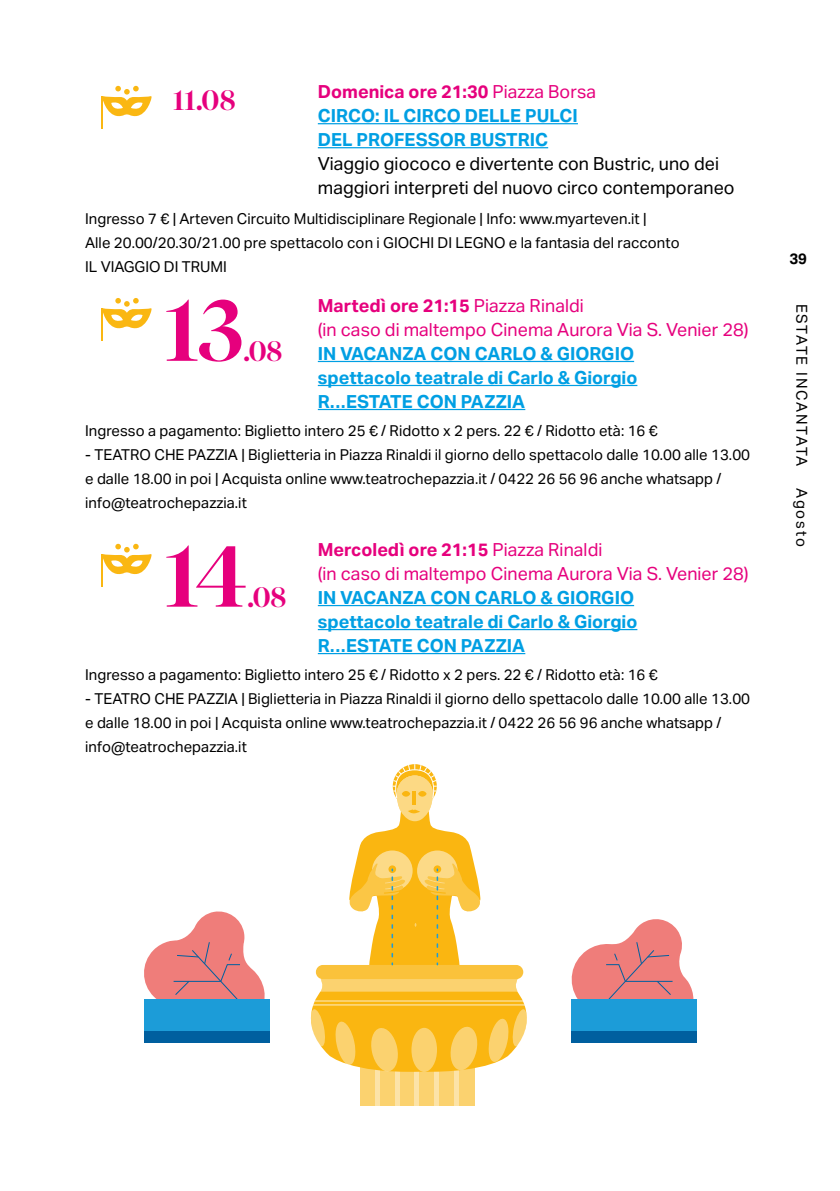
<style>
.page{position:relative;width:840px;height:1191px;background:#fff}
.page>*{position:absolute;margin:0;border:0;box-sizing:border-box;transform-origin:0 0}
.t1{font:500 86px "Tiempos Fine Test";color:#e6007d}
.t2{font:500 28px "Tiempos Fine Test";letter-spacing:.005em;color:#e6007d}
.t3{font:700 18px/24px "Aktiv Grotesk";color:#009fe3}
.t4{font:18px/24px "Aktiv Grotesk";color:#e6007d}
.t5{font:18px/24px "Aktiv Grotesk";color:#000}
.t6{font:15px/24px "Aktiv Grotesk";color:#000}
.t7{font:15px "Aktiv Grotesk";letter-spacing:.105em;color:#000}
.t8{font:700 15px "Aktiv Grotesk";color:#000}
.s1{color:#e6007d}
.s2{font-weight:400;color:#e6007d}
.s3{font-weight:700}
</style>
<div class="page">
<div style="left:360px;top:1067px;width:114px;height:39px;background:#fbd26f"></div>
<hr style="left:375px;top:1067px;width:4px;height:39px;background:#fce3a8">
<hr style="left:395px;top:1067px;width:4px;height:39px;background:#fce3a8">
<hr style="left:414px;top:1067px;width:4px;height:39px;background:#fce3a8">
<hr style="left:434px;top:1067px;width:4px;height:39px;background:#fce3a8">
<hr style="left:454px;top:1067px;width:4px;height:39px;background:#fce3a8">
<svg style="left:310px;top:979px;width:217px;height:94px;background:#fac950"></svg>
<hr style="left:314px;top:1000px;width:209px;height:1px;background:#fff">
<hr style="left:311px;top:1004px;width:214px;height:1px;background:#fff">
<div style="left:316px;top:965px;width:207px;height:14px;background:#fac23b;border-radius:7px"></div>
<svg style="left:571px;top:919px;width:122px;height:80px"></svg>
<svg style="left:144px;top:911px;width:121px;height:88px"></svg>
<div style="left:571px;top:999px;width:125px;height:44px;background:#1c9cd8"></div>
<div style="left:144px;top:999px;width:125px;height:44px;background:#1c9cd8"></div>
<div style="left:571px;top:1031px;width:125px;height:12px;background:#005f9f"></div>
<div style="left:144px;top:1031px;width:125px;height:12px;background:#005f9f"></div>
<svg style="left:349px;top:764px;width:132px;height:201px"></svg>
<hr style="left:317px;top:123px;width:260px;height:1px;background:#009fe3">
<hr style="left:317px;top:147px;width:231px;height:1px;background:#009fe3">
<hr style="left:317px;top:361px;width:316px;height:1px;background:#009fe3">
<hr style="left:317px;top:385px;width:320px;height:1px;background:#009fe3">
<hr style="left:317px;top:409px;width:208px;height:1px;background:#009fe3">
<hr style="left:317px;top:605px;width:316px;height:1px;background:#009fe3">
<hr style="left:317px;top:629px;width:320px;height:1px;background:#009fe3">
<hr style="left:317px;top:653px;width:208px;height:1px;background:#009fe3">
<hr style="left:102px;top:308px;width:1px;height:33px;background:#fab712">
<svg style="left:101px;top:298px;width:51px;height:35px"></svg>
<hr style="left:102px;top:554px;width:1px;height:33px;background:#fab712">
<svg style="left:101px;top:544px;width:51px;height:34px"></svg>
<hr style="left:102px;top:96px;width:1px;height:33px;background:#fab712">
<svg style="left:101px;top:86px;width:51px;height:35px"></svg>
<p class="t3" style="left:317px;top:80px;width:280px"><span class="s1">Domenica ore 21:30</span> <span class="s2">Piazza Borsa<br></span>CIRCO: IL CIRCO DELLE PULCI<br>DEL PROFESSOR BUSTRIC</p>
<p class="t5" style="left:317px;top:152px;width:418px">Viaggio giococo e divertente con Bustric, uno dei maggiori interpreti del nuovo circo contemporaneo</p>
<p class="t6" style="left:85px;top:206px;width:595px">Ingresso 7 € | Arteven Circuito Multidisciplinare Regionale | Info: www.myarteven.it |<br>Alle 20.00/20.30/21.00 pre spettacolo con i GIOCHI DI LEGNO e la fantasia del racconto<br>IL VIAGGIO DI TRUMI</p>
<p class="t4" style="left:317px;top:293px;width:432px"><span class="s3">Martedì ore 21:15</span> Piazza Rinaldi<br>(in caso di maltempo Cinema Aurora Via S. Venier 28)</p>
<p class="t3" style="left:317px;top:341px;width:321px">IN VACANZA CON CARLO &amp; GIORGIO spettacolo teatrale di Carlo &amp; Giorgio<br>R…ESTATE CON PAZZIA</p>
<p class="t6" style="left:85px;top:418px;width:573px">Ingresso a pagamento: Biglietto intero 25 € / Ridotto x 2 pers. 22 € / Ridotto età: 16 €</p>
<p class="t6" style="left:85px;top:442px;width:666px">- TEATRO CHE PAZZIA | Biglietteria in Piazza Rinaldi il giorno dello spettacolo dalle 10.00 alle 13.00 e dalle 18.00 in poi | Acquista online www.teatrochepazzia.it / 0422 26 56 96 anche whatsapp / info@teatrochepazzia.it</p>
<p class="t4" style="left:317px;top:537px;width:432px"><span class="s3">Mercoledì ore 21:15</span> Piazza Rinaldi<br>(in caso di maltempo Cinema Aurora Via S. Venier 28)</p>
<p class="t3" style="left:317px;top:585px;width:321px">IN VACANZA CON CARLO &amp; GIORGIO spettacolo teatrale di Carlo &amp; Giorgio<br>R…ESTATE CON PAZZIA</p>
<p class="t6" style="left:85px;top:662px;width:573px">Ingresso a pagamento: Biglietto intero 25 € / Ridotto x 2 pers. 22 € / Ridotto età: 16 €</p>
<p class="t6" style="left:85px;top:686px;width:666px">- TEATRO CHE PAZZIA | Biglietteria in Piazza Rinaldi il giorno dello spettacolo dalle 10.00 alle 13.00 e dalle 18.00 in poi | Acquista online www.teatrochepazzia.it / 0422 26 56 96 anche whatsapp / info@teatrochepazzia.it</p>
<h2 class="t2" style="left:173px;top:83px;width:64px">11.08</h2>
<h1 class="t1" style="left:164px;top:279px;width:80px">13</h1>
<h2 class="t2" style="left:243px;top:334px;width:40px">.08</h2>
<h1 class="t1" style="left:164px;top:525px;width:84px">14</h1>
<h2 class="t2" style="left:247px;top:580px;width:40px">.08</h2>
<p class="t8" style="left:788px;top:250px;width:19px">39</p>
<p class="t7" style="left:809px;top:303px;width:164px;rotate:90deg">ESTATE INCANTATA</p>
<p class="t6" style="left:813px;top:488px;width:60px;rotate:90deg">Agosto</p>
</div>
